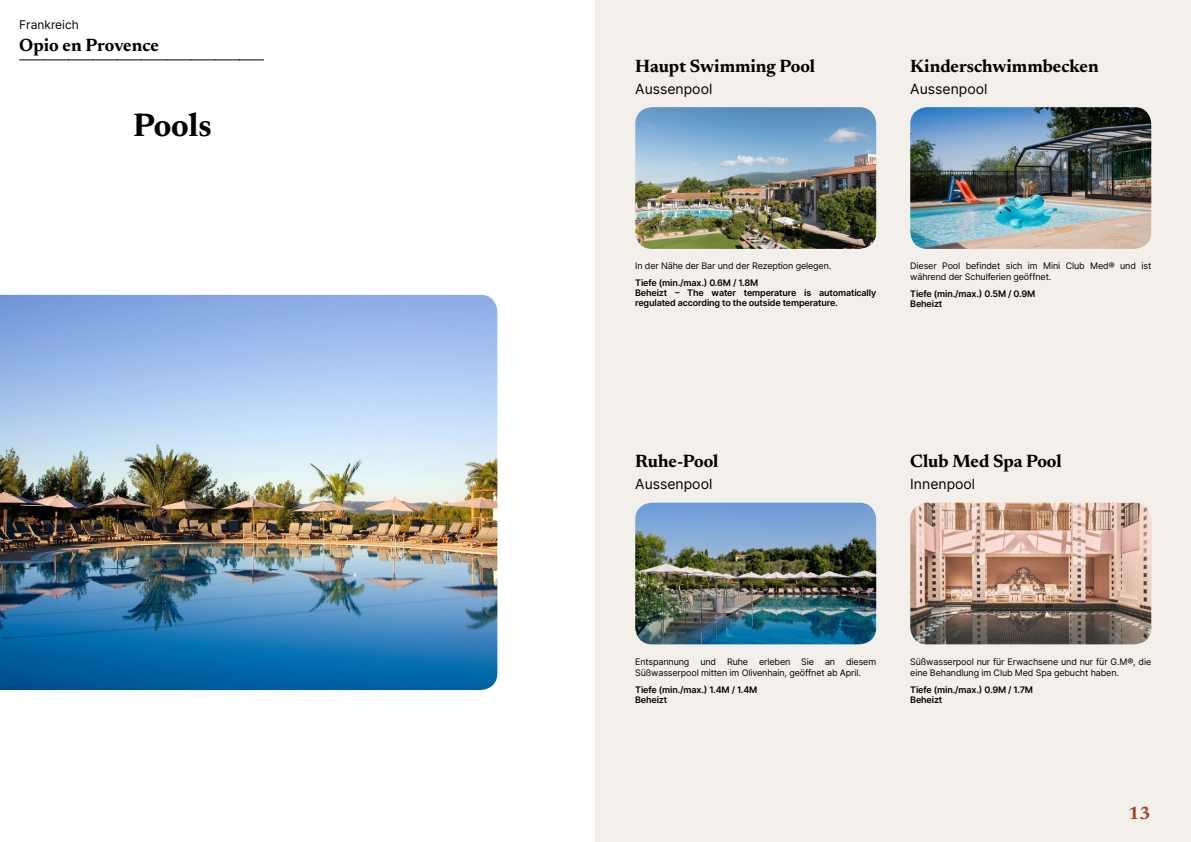
<style>
.page{position:relative;width:1191px;height:842px;background:#fff}
.page>*{position:absolute;margin:0;border:0;box-sizing:border-box;transform-origin:0 0}
.t1{font:700 33px "Newsreader 24 pt";color:#000}
.t2{font:700 18px "Newsreader 24 pt";color:#000}
.t3{font:700 18px "Newsreader 24 pt";color:#9d432c}
.t4{font:14px "Inter";color:#000}
.t5{font:12px "Inter";color:#000}
.t6{font:9px/11px "Inter";letter-spacing:-.015em;color:#000}
.t7{font:600 9px/10px "Inter";letter-spacing:-.015em;color:#000}
</style>
<div class="page">
<div style="left:595px;top:0;width:596px;height:842px;background:#f3f0ec"></div>
<img style="left:0;top:295px;width:497px;height:395px">
<img style="left:635px;top:107px;width:241px;height:142px">
<img style="left:635px;top:503px;width:241px;height:141px">
<img style="left:910px;top:107px;width:241px;height:142px">
<img style="left:910px;top:503px;width:241px;height:141px">
<svg style="left:20px;top:60px;width:244px;height:1px"></svg>
<h3 class="t5" style="left:19px;top:15px;width:61px">Frankreich</h3>
<h2 class="t2" style="left:19px;top:32px;width:141px">Opio en Provence</h2>
<h1 class="t1" style="left:133px;top:101px;width:80px">Pools</h1>
<h2 class="t2" style="left:635px;top:53px;width:181px">Haupt Swimming Pool</h2>
<h3 class="t4" style="left:635px;top:78px;width:79px">Aussenpool</h3>
<h2 class="t2" style="left:910px;top:53px;width:190px">Kinderschwimmbecken</h2>
<h3 class="t4" style="left:910px;top:78px;width:79px">Aussenpool</h3>
<p class="t6" style="left:635px;top:260px;width:198px">In der Nähe der Bar und der Rezeption gelegen.</p>
<p class="t7" style="left:635px;top:278px;width:242px">Tiefe (min./max.) 0.6M / 1.8M<br>Beheizt – The water temperature is automatically regulated according to the outside temperature.</p>
<p class="t6" style="left:910px;top:260px;width:242px">Dieser Pool befindet sich im Mini Club Med® und ist während der Schulferien geöffnet.</p>
<p class="t7" style="left:910px;top:289px;width:127px">Tiefe (min./max.) 0.5M / 0.9M<br>Beheizt</p>
<h2 class="t2" style="left:635px;top:448px;width:85px">Ruhe-Pool</h2>
<h3 class="t4" style="left:635px;top:474px;width:79px">Aussenpool</h3>
<h2 class="t2" style="left:910px;top:448px;width:153px">Club Med Spa Pool</h2>
<h3 class="t4" style="left:910px;top:474px;width:66px">Innenpool</h3>
<p class="t6" style="left:635px;top:656px;width:242px">Entspannung und Ruhe erleben Sie an diesem<br>Süßwasserpool mitten im Olivenhain, geöffnet ab April.</p>
<p class="t7" style="left:635px;top:684px;width:124px">Tiefe (min./max.) 1.4M / 1.4M<br>Beheizt</p>
<p class="t6" style="left:910px;top:656px;width:242px">Süßwasserpool nur für Erwachsene und nur für G.M®, die eine Behandlung im Club Med Spa gebucht haben.</p>
<p class="t7" style="left:910px;top:684px;width:124px">Tiefe (min./max.) 0.9M / 1.7M<br>Beheizt</p>
<h2 class="t3" style="left:1128px;top:800px;width:24px">13</h2>
</div>
